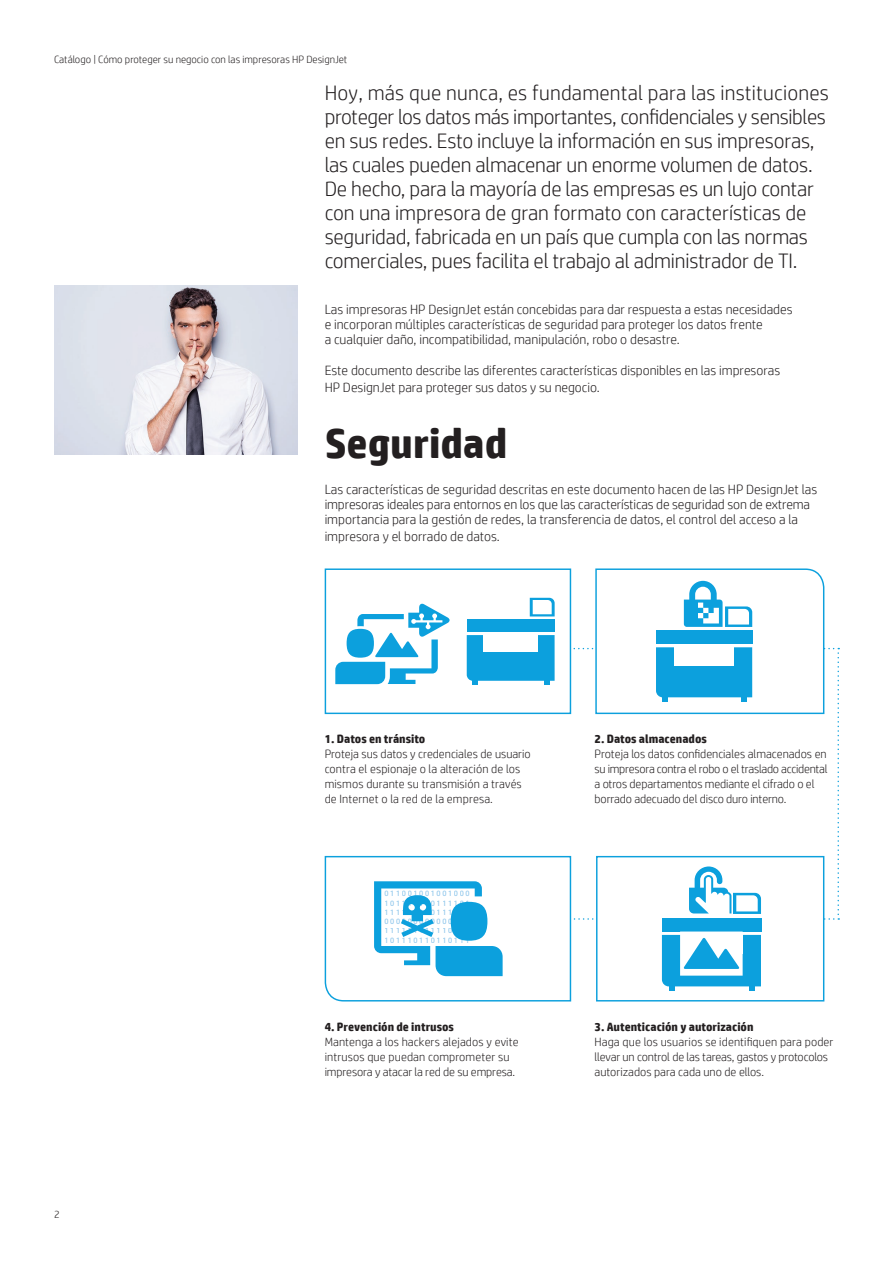
<style>
.page{position:relative;width:893px;height:1263px;background:#fff}
.page>*{position:absolute;margin:0;border:0;box-sizing:border-box;transform-origin:0 0}
.Headline_28_30{font:700 42px "HP Simplified";color:#231f20}
.Body{font:300 21px/24px "HP Simplified";letter-spacing:-.01em;color:#231f20}
.Headline_28_30-2{font:300 13.5px/15px "HP Simplified";color:#231f20}
.Body-2{font:300 13.5px/15px "HP Simplified";color:#231f20}
.Body_last{font:300 13.5px/16.5px "HP Simplified";color:#231f20}
.Table_text{font:300 12px/15px "HP Simplified";color:#231f20}
.Page_number_left{font:300 10.5px "HP Simplified";color:#231f20}
.t1{font:7.8px/9.3px "HP Simplified";letter-spacing:.21em;color:#92c8ec;text-align:justify}
.s1{font-weight:700}
</style>
<div class="page">
<svg style="left:324px;top:568px;width:515px;height:434px"></svg>
<img style="left:54px;top:286px;width:244px;height:168px">
<p class="Page_number_left" style="left:54px;top:53px;width:295px">Catálogo | Cómo proteger su negocio con las impresoras HP DesignJet</p>
<p class="Body" style="left:325px;top:80px;width:506px">Hoy, más que nunca, es fundamental para las instituciones proteger los datos más importantes, confidenciales y sensibles en sus redes. Esto incluye la información en sus impresoras, las cuales pueden almacenar un enorme volumen de datos.<br>De hecho, para la mayoría de las empresas es un lujo contar con una impresora de gran formato con características de seguridad, fabricada en un país que cumpla con las normas comerciales, pues facilita el trabajo al administrador de TI.</p>
<p class="Body-2" style="left:325px;top:302px;width:469px">Las impresoras HP DesignJet están concebidas para dar respuesta a estas necesidades e incorporan múltiples características de seguridad para proteger los datos frente<br>a cualquier daño, incompatibilidad, manipulación, robo o desastre.</p>
<p class="Body_last" style="left:325px;top:362px;width:457px">Este documento describe las diferentes características disponibles en las impresoras<br>HP DesignJet para proteger sus datos y su negocio.</p>
<p class="Headline_28_30" style="left:325px;top:419px;width:184px">Seguridad</p>
<p class="Headline_28_30-2" style="left:325px;top:482px;width:494px">Las características de seguridad descritas en este documento hacen de las HP DesignJet las impresoras ideales para entornos en los que las características de seguridad son de extrema importancia para la gestión de redes, la transferencia de datos, el control del acceso a la</p>
<p class="Headline_28_30-2" style="left:325px;top:528px;width:177px">impresora y el borrado de datos.</p>
<p class="Table_text" style="left:325px;top:731px;width:208px"><span class="s1">1. Datos en tránsito<br></span>Proteja sus datos y credenciales de usuario contra el espionaje o la alteración de los mismos durante su transmisión a través de Internet o la red de la empresa.</p>
<p class="Table_text" style="left:595px;top:731px;width:235px"><span class="s1">2. Datos almacenados<br></span>Proteja los datos confidenciales almacenados en su impresora contra el robo o el traslado accidental a otros departamentos mediante el cifrado o el borrado adecuado del disco duro interno.</p>
<p class="t1" style="left:384px;top:889px;width:87px">011001001001000<br>101111100111101<br>111110110111111<br>000000000000000<br>111111111110111<br>101110110110111</p>
<p class="Page_number_left" style="left:54px;top:1208px;width:7px">2</p>
<p class="Table_text" style="left:325px;top:1019px;width:195px"><span class="s1">4. Prevención de intrusos<br></span>Mantenga a los hackers alejados y evite intrusos que puedan comprometer su impresora y atacar la red de su empresa.</p>
<p class="Table_text" style="left:595px;top:1019px;width:240px"><span class="s1">3. Autenticación y autorización<br></span>Haga que los usuarios se identifiquen para poder llevar un control de las tareas, gastos y protocolos autorizados para cada uno de ellos.</p>
</div>
